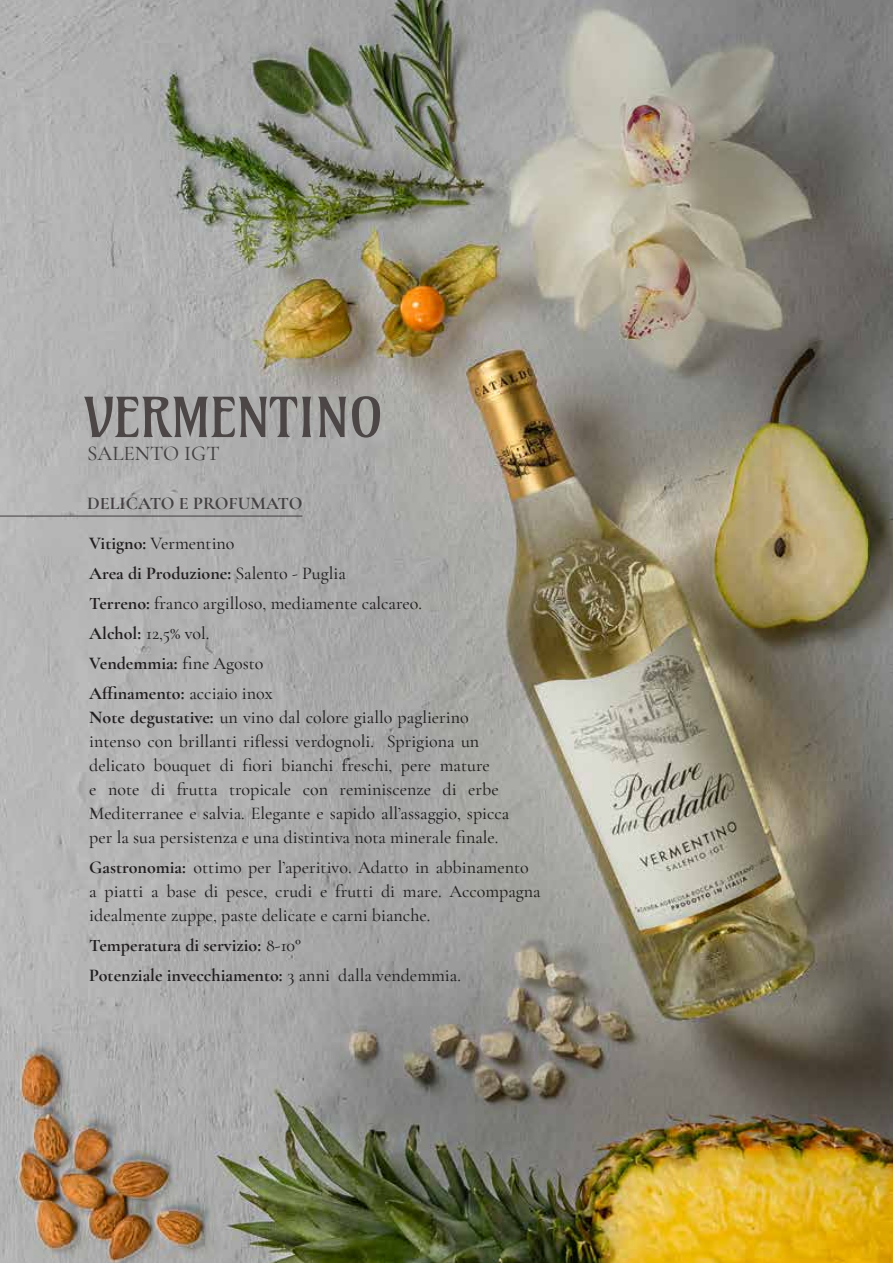
<style>
.page{position:relative;width:893px;height:1263px;background:#fff}
.page>*{position:absolute;margin:0;border:0;box-sizing:border-box;transform-origin:0 0}
.t1{font:54px "Amarante";color:#4c4646}
.t2{font:500 21px "Cormorant Garamond";color:#444043}
.t3{font:500 18px/24px "Cormorant Garamond";color:#231f20}
.t4{font:700 18px "Cormorant Garamond";color:#231f20}
.t5{font:700 18px "Cormorant Garamond";color:#444043}
.s1{font-weight:700}
.s2{font-weight:500}
</style>
<div class="page">
<img style="left:0;top:0;width:893px;height:1263px">
<hr style="left:0;top:515px;width:302px;height:2px;background:#444043">
<p class="t1" style="left:84px;top:384px;width:301px">VERMENTINO</p>
<p class="t2" style="left:87px;top:440px;width:134px">SALENTO IGT</p>
<p class="t5" style="left:87px;top:492px;width:217px">DELICATO E PROFUMATO</p>
<p class="t3" style="left:89px;top:531px;width:147px"><span class="s1">Vitigno:</span> Vermentino</p>
<p class="t4" style="left:89px;top:562px;width:258px">Area di Produzione: <span class="s2">Salento - Puglia</span></p>
<p class="t3" style="left:89px;top:591px;width:334px"><span class="s1">Terreno:</span> franco argilloso, mediamente calcareo.</p>
<p class="t3" style="left:89px;top:621px;width:122px"><span class="s1">Alchol:</span> 12,5% vol.</p>
<p class="t4" style="left:89px;top:652px;width:176px">Vendemmia: <span class="s2">fine Agosto</span></p>
<p class="t4" style="left:89px;top:682px;width:185px">Affinamento: <span class="s2">acciaio inox</span></p>
<p class="t3" style="left:89px;top:705px;width:421px"><span class="s1">Note degustative:</span> un vino dal colore giallo paglierino intenso con brillanti riflessi verdognoli. Sprigiona un delicato bouquet di fiori bianchi freschi, pere mature<br>e note di frutta tropicale con reminiscenze di erbe Mediterranee e salvia. Elegante e sapido all’assaggio, spicca per la sua persistenza e una distintiva nota minerale finale.</p>
<p class="t3" style="left:89px;top:855px;width:453px"><span class="s1">Gastronomia:</span> ottimo per l’aperitivo. Adatto in abbinamento a piatti a base di pesce, crudi e frutti di mare. Accompagna idealmente zuppe, paste delicate e carni bianche.</p>
<p class="t4" style="left:89px;top:934px;width:213px">Temperatura di servizio: <span class="s2">8-10°</span></p>
<p class="t4" style="left:89px;top:964px;width:373px">Potenziale invecchiamento: <span class="s2">3 anni dalla vendemmia.</span></p>
</div>
